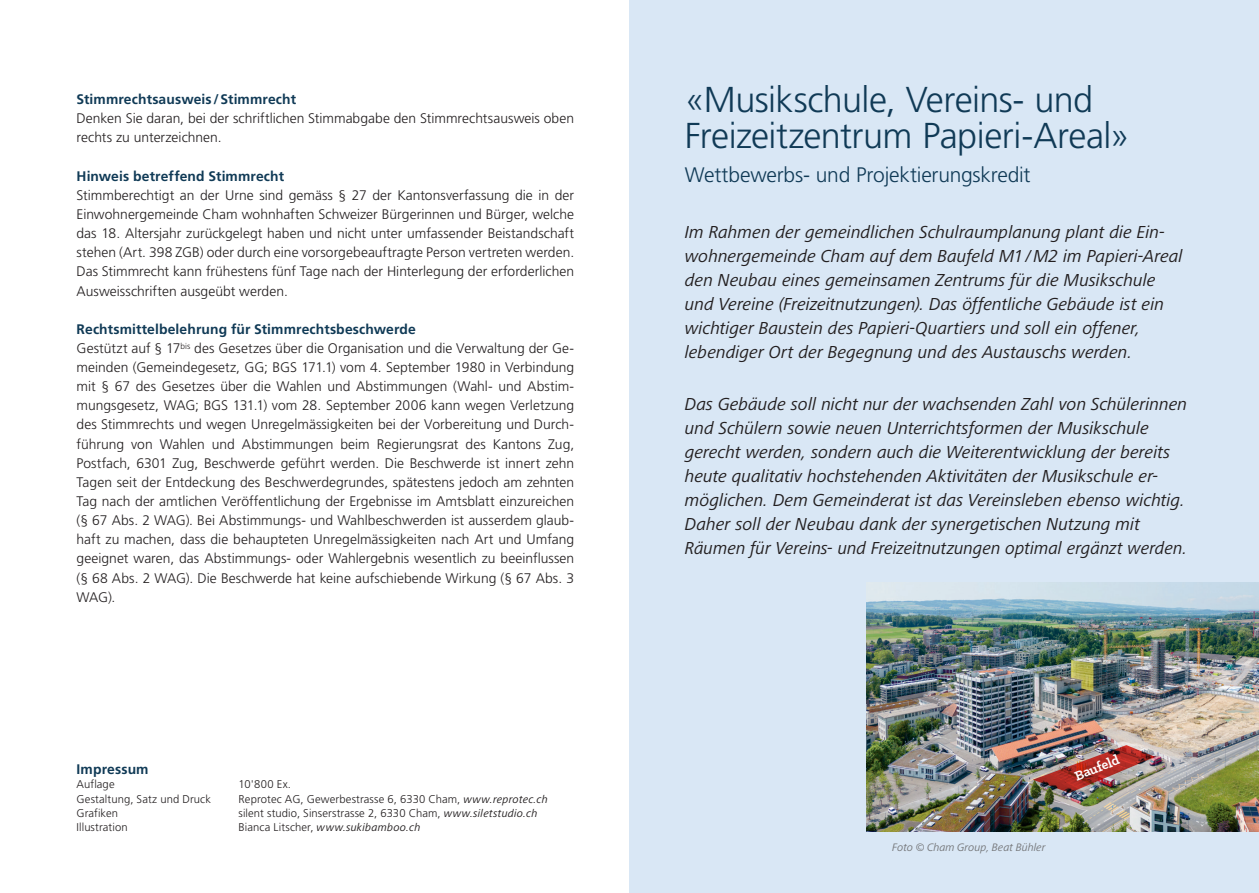
<style>
.page{position:relative;width:1259px;height:893px;background:#fff}
.page>*{position:absolute;margin:0;border:0;box-sizing:border-box;transform-origin:0 0}
.t1{font:300 36px/36px "Frutiger LT Std";letter-spacing:-.015em;color:#103a56}
.t2{font:300 21px "Frutiger LT Std";letter-spacing:-.01em;color:#103a56}
._02_Lead{font:italic 18px/23.9px "Frutiger Next Pro";color:#231f20}
.t3{font:700 14.7px "Klinic Slab";color:#fff}
._05_Grundtext{font:300 13.8px/19.2px "Frutiger LT Std";color:#231f20;text-align:justify}
._03_Untertitel_1{font:700 13.8px "Frutiger LT Std";letter-spacing:.01em;color:#103a56}
._05_Fussnote{font:300 11.25px "Frutiger LT Std";letter-spacing:.01em;color:#231f20}
._05_Fussnote-2{font:italic 11.25px "Frutiger Next Pro";letter-spacing:.02em;color:#231f20}
._06_Bildlegende{font:italic 11.25px "Frutiger Next Pro";color:#76787b}
.s1{font-family:"Frutiger Next Pro";font-weight:400;font-style:italic}
.s2{font-family:"Frutiger LT Std";font-weight:300;font-style:normal}
</style>
<div class="page">
<div style="left:629px;top:0;width:630px;height:893px;background:#d9e7f5"></div>
<img style="left:866px;top:583px;width:393px;height:248px">
<img style="left:1032px;top:745px;width:123px;height:48px">
<p class="_03_Untertitel_1" style="left:77px;top:91px;width:221px">Stimmrechtsausweis /Stimmrecht</p>
<p class="_05_Grundtext" style="left:77px;top:109px;width:499px">Denken Sie daran, bei der schriftlichen Stimmabgabe den Stimmrechtsausweis oben rechts zu unterzeichnen.</p>
<p class="_03_Untertitel_1" style="left:77px;top:168px;width:209px">Hinweis betreffend Stimmrecht</p>
<p class="_05_Grundtext" style="left:77px;top:186px;width:499px">Stimmberechtigt an der Urne sind gemäss § 27 der Kantonsverfassung die in der Einwohnergemeinde Cham wohnhaften Schweizer Bürgerinnen und Bürger, welche das 18. Altersjahr zurückgelegt haben und nicht unter umfassender Beistandschaft stehen (Art. 398 ZGB) oder durch eine vorsorgebeauftragte Person vertreten werden.<br>Das Stimmrecht kann frühestens fünf Tage nach der Hinterlegung der erforderlichen Ausweisschriften ausgeübt werden.</p>
<p class="_03_Untertitel_1" style="left:77px;top:321px;width:341px">Rechtsmittelbelehrung für Stimmrechtsbeschwerde</p>
<p class="_05_Grundtext" style="left:77px;top:339px;width:499px">Gestützt auf § 17<sup>bis</sup> des Gesetzes über die Organisation und die Verwaltung der Ge&shy;meinden (Gemeindegesetz, GG; BGS 171.1) vom 4. September 1980 in Verbindung mit § 67 des Gesetzes über die Wahlen und Abstimmungen (Wahl- und Abstim&shy;mungsgesetz, WAG; BGS 131.1) vom 28. September 2006 kann wegen Verletzung des Stimmrechts und wegen Unregelmässigkeiten bei der Vorbereitung und Durch&shy;führung von Wahlen und Abstimmungen beim Regierungsrat des Kantons Zug, Postfach, 6301 Zug, Beschwerde geführt werden. Die Beschwerde ist innert zehn Tagen seit der Entdeckung des Beschwerdegrundes, spätestens jedoch am zehnten Tag nach der amtlichen Veröffentlichung der Ergebnisse im Amtsblatt einzureichen (§ 67 Abs. 2 WAG). Bei Abstimmungs- und Wahlbeschwerden ist ausserdem glaub&shy;haft zu machen, dass die behaupteten Unregelmässigkeiten nach Art und Umfang geeignet waren, das Abstimmungs- oder Wahlergebnis wesentlich zu beeinflussen (§ 68 Abs. 2 WAG). Die Beschwerde hat keine aufschiebende Wirkung (§ 67 Abs. 3<br>WAG).</p>
<p class="_03_Untertitel_1" style="left:77px;top:761px;width:74px">Impressum</p>
<p class="_05_Fussnote" style="left:77px;top:778px;width:40px">Auflage</p>
<p class="_05_Fussnote" style="left:239px;top:778px;width:54px">10'800 Ex.</p>
<p class="_05_Fussnote" style="left:77px;top:792px;width:136px">Gestaltung, Satz und Druck</p>
<p class="_05_Fussnote" style="left:239px;top:792px;width:310px">Reprotec AG, Gewerbestrasse 6, 6330 Cham, <span class="s1">www.reprotec.ch</span></p>
<p class="_05_Fussnote" style="left:77px;top:807px;width:43px">Grafiken</p>
<p class="_05_Fussnote" style="left:239px;top:807px;width:300px">silent studio, Sinserstrasse 2, 6330 Cham, <span class="s1">www.siletstudio.ch</span></p>
<p class="_05_Fussnote" style="left:77px;top:821px;width:53px">Illustration</p>
<p class="_05_Fussnote-2" style="left:239px;top:821px;width:183px"><span class="s2">Bianca Litscher,</span> www.sukibamboo.ch</p>
<p class="t1" style="left:685px;top:82px;width:446px">«Musikschule, Vereins- und<br>Freizeitzentrum Papieri-Areal»</p>
<p class="t2" style="left:685px;top:162px;width:347px">Wettbewerbs- und Projektierungskredit</p>
<p class="_02_Lead" style="left:685px;top:220px;width:499px">Im Rahmen der gemeindlichen Schulraumplanung plant die Ein&shy;wohnergemeinde Cham auf dem Baufeld M1/M2 im Papieri-Areal den Neubau eines gemeinsamen Zentrums für die Musikschule und Vereine (Freizeitnutzungen). Das öffentliche Gebäude ist ein wichtiger Baustein des Papieri-Quartiers und soll ein offener, lebendiger Ort der Begegnung und des Austauschs werden.</p>
<p class="_02_Lead" style="left:685px;top:392px;width:504px">Das Gebäude soll nicht nur der wachsenden Zahl von Schülerinnen und Schülern sowie neuen Unterrichtsformen der Musikschule gerecht werden, sondern auch die Weiterentwicklung der bereits heute qualitativ hochstehenden Aktivitäten der Musikschule er&shy;möglichen. Dem Gemeinderat ist das Vereinsleben ebenso wichtig.<br>Daher soll der Neubau dank der synergetischen Nutzung mit Räumen für Vereins- und Freizeitnutzungen optimal ergänzt werden.</p>
<p class="_06_Bildlegende" style="left:892px;top:840px;width:155px">Foto © Cham Group, Beat Bühler</p>
<p class="t3" style="left:1071px;top:767px;width:48px;rotate:-21deg">Baufeld</p>
</div>
